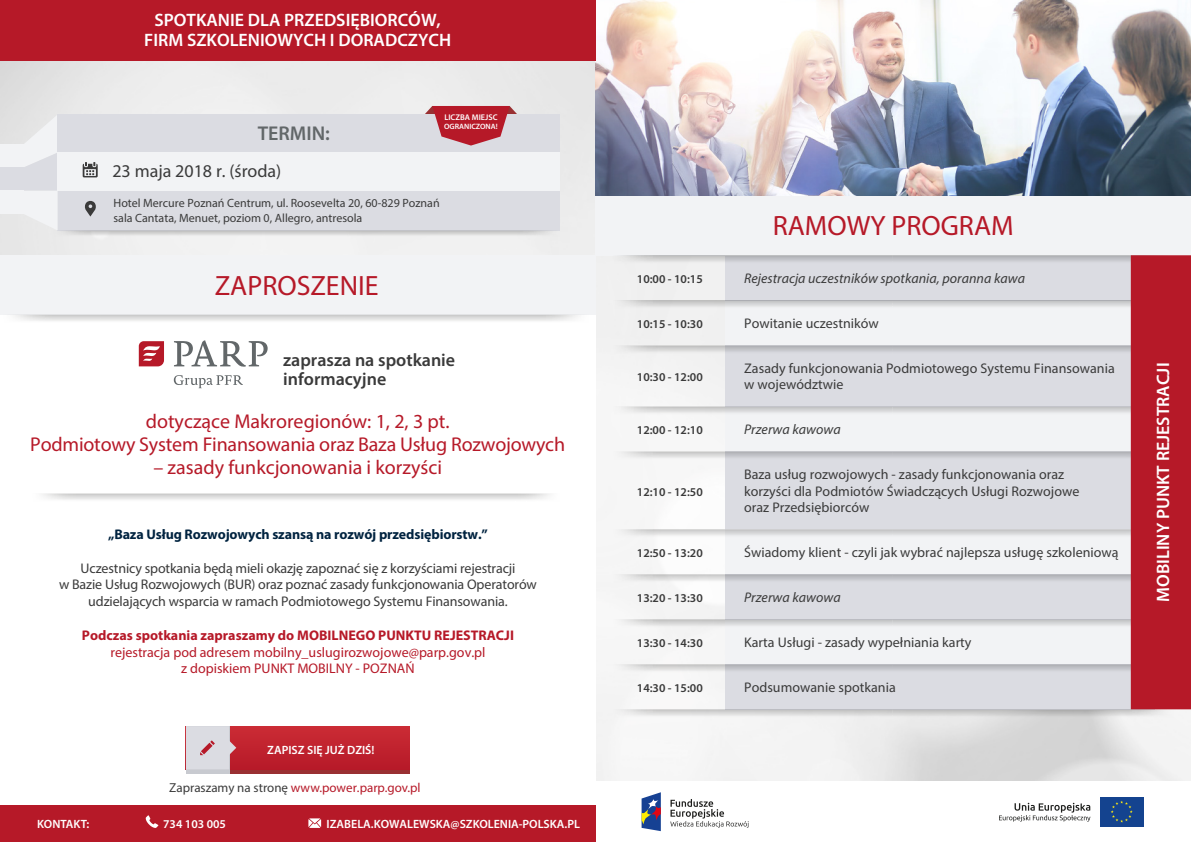
<style>
.page{position:relative;width:1191px;height:842px;background:#fff}
.page>*{position:absolute;margin:0;border:0;box-sizing:border-box;transform-origin:0 0}
.t1{font:28px "Myriad Pro";color:#b61928}
.t2{font:20px/23px "Myriad Pro";color:#b61928;text-align:center}
.t3{font:600 20px "Myriad Pro";color:#626769}
.t4{font:600 18px/20px "Myriad Pro";color:#fff;text-align:center}
.t5{font:600 18px/18.5px "Myriad Pro";color:#3a3a3a}
.t6{font:18px "Myriad Pro";color:#3a3a3a}
.t7{font:14px/16.8px "Myriad Pro";letter-spacing:.005em;color:#3a3a3a}
.t8{font:14px/16.8px "Myriad Pro";color:#b61928;text-align:center}
.t9{font:italic 14px "Myriad Pro";letter-spacing:.005em;color:#3a3a3a}
.t10{font:700 14px "Myriad Pro";color:#b61928}
.t11{font:700 14px "Myriad Pro";letter-spacing:-.01em;color:#002340}
.t12{font:13px "Myriad Pro";color:#b61928}
.t13{font:600 12px "Myriad Pro";color:#3a3a3a}
.t14{font:12px/15px "Myriad Pro";color:#3a3a3a}
.t15{font:600 12px "Myriad Pro";color:#fff}
.t16{font:600 8.3px "Myriad Pro";color:#fff}
.t17{font:600 7.8px "Myriad Pro";color:#fff}
.s1{color:#3a3a3a}
</style>
<div class="page">
<img style="left:0;top:60px;width:1191px;height:721px">
<div style="left:725px;top:300px;width:429px;height:45px;background:#f2f3f5"></div>
<div style="left:725px;top:255px;width:429px;height:45px;background:#dbdce2"></div>
<img style="left:595px;top:0;width:596px;height:196px">
<div style="left:0;top:256px;width:595px;height:586px;background:#fff"></div>
<div style="left:0;top:806px;width:595px;height:36px;background:#b61928"></div>
<div style="left:0;top:0;width:595px;height:60px;background:#b61928"></div>
<svg style="left:308px;top:818px;width:13px;height:10px"></svg>
<svg style="left:146px;top:815px;width:12px;height:13px"></svg>
<div style="left:595px;top:196px;width:596px;height:59px;background:#f2f3f5"></div>
<svg style="left:613px;top:300px;width:518px;height:17px"></svg>
<svg style="left:613px;top:255px;width:518px;height:17px"></svg>
<svg style="left:229px;top:769px;width:180px;height:4px"></svg>
<div style="left:186px;top:726px;width:223px;height:43px;background:#c1232f"></div>
<div style="left:186px;top:726px;width:43px;height:47px;background:#c8cad0"></div>
<svg style="left:186px;top:726px;width:50px;height:43px;background:#d6c2c9"></svg>
<div style="left:725px;top:406px;width:429px;height:45px;background:#f2f3f5"></div>
<div style="left:725px;top:345px;width:429px;height:61px;background:#dbdce2"></div>
<svg style="left:613px;top:406px;width:518px;height:18px"></svg>
<svg style="left:613px;top:345px;width:518px;height:18px"></svg>
<div style="left:725px;top:529px;width:429px;height:45px;background:#f2f3f5"></div>
<div style="left:725px;top:451px;width:429px;height:78px;background:#dbdce2"></div>
<svg style="left:613px;top:529px;width:518px;height:17px"></svg>
<svg style="left:613px;top:451px;width:518px;height:17px"></svg>
<div style="left:725px;top:619px;width:429px;height:45px;background:#f2f3f5"></div>
<div style="left:725px;top:574px;width:429px;height:45px;background:#dbdce2"></div>
<svg style="left:613px;top:619px;width:518px;height:17px"></svg>
<svg style="left:613px;top:574px;width:518px;height:17px"></svg>
<div style="left:725px;top:664px;width:429px;height:45px;background:#dbdce2"></div>
<svg style="left:613px;top:709px;width:560px;height:17px"></svg>
<svg style="left:613px;top:664px;width:518px;height:17px"></svg>
<div style="left:0;top:144px;width:24px;height:23px;background:#f2f3f5"></div>
<div style="left:0;top:167px;width:24px;height:24px;background:#dbdce2"></div>
<div style="left:0;top:191px;width:24px;height:23px;background:#f2f3f5"></div>
<svg style="left:24px;top:106px;width:536px;height:137px"></svg>
<svg style="left:641px;top:792px;width:20px;height:39px"></svg>
<svg style="left:670px;top:799px;width:78px;height:29px"></svg>
<div style="left:1131px;top:255px;width:60px;height:454px;background:#b61928"></div>
<div style="left:1100px;top:797px;width:43px;height:29px;background:#14438f"></div>
<svg style="left:1111px;top:801px;width:21px;height:21px"></svg>
<svg style="left:999px;top:803px;width:91px;height:19px"></svg>
<div style="left:0;top:255px;width:595px;height:60px;background:#f2f3f5"></div>
<svg style="left:15px;top:315px;width:563px;height:6px"></svg>
<svg style="left:42px;top:493px;width:508px;height:7px"></svg>
<svg style="left:174px;top:340px;width:94px;height:27px"></svg>
<svg style="left:174px;top:375px;width:69px;height:13px"></svg>
<svg style="left:139px;top:341px;width:25px;height:25px"></svg>
<p class="t4" style="left:144px;top:9px;width:308px">SPOTKANIE DLA PRZEDSIĘBIORCÓW,<br>FIRM SZKOLENIOWYCH I DORADCZYCH</p>
<h2 class="t3" style="left:258px;top:121px;width:74px">TERMIN:</h2>
<p class="t6" style="left:112px;top:160px;width:170px">23 maja 2018 r. (środa)</p>
<p class="t16" style="left:444px;top:112px;width:55px">LICZBA MIEJSC</p>
<p class="t17" style="left:444px;top:121px;width:55px">OGRANICZONA!</p>
<p class="t14" style="left:114px;top:195px;width:328px">Hotel Mercure Poznań Centrum, ul. Roosevelta 20, 60-829 Poznań sala Cantata, Menuet, poziom 0, Allegro, antresola</p>
<h1 class="t1" style="left:215px;top:268px;width:165px">ZAPROSZENIE</h1>
<p class="t5" style="left:283px;top:351px;width:173px">zaprasza na spotkanie informacyjne</p>
<h2 class="t2" style="left:30px;top:409px;width:536px">dotyczące Makroregionów: 1, 2, 3 pt.<br>Podmiotowy System Finansowania oraz Baza Usług Rozwojowych</h2>
<h2 class="t2" style="left:153px;top:455px;width:290px">– zasady funkcjonowania i korzyści</h2>
<p class="t11" style="left:108px;top:525px;width:381px">„Baza Usług Rozwojowych szansą na rozwój przedsiębiorstw.”</p>
<p class="t7" style="left:59px;top:559px;width:479px;text-align:center">Uczestnicy spotkania będą mieli okazję zapoznać się z korzyściami rejestracji<br>w Bazie Usług Rozwojowych (BUR) oraz poznać zasady funkcjonowania Operatorów udzielających wsparcia w ramach Podmiotowego Systemu Finansowania.</p>
<p class="t10" style="left:82px;top:626px;width:433px">Podczas spotkania zapraszamy do MOBILNEGO PUNKTU REJESTRACJI</p>
<p class="t8" style="left:110px;top:643px;width:377px">rejestracja pod adresem mobilny_uslugirozwojowe@parp.gov.pl z dopiskiem PUNKT MOBILNY - POZNAŃ</p>
<p class="t15" style="left:267px;top:742px;width:109px">ZAPISZ SIĘ JUŻ DZIŚ!</p>
<p class="t12" style="left:169px;top:779px;width:253px"><span class="s1">Zapraszamy na stronę</span> www.power.parp.gov.pl</p>
<p class="t15" style="left:37px;top:816px;width:54px">KONTAKT:</p>
<p class="t15" style="left:163px;top:816px;width:64px">734 103 005</p>
<p class="t15" style="left:327px;top:816px;width:255px">IZABELA.KOWALEWSKA@SZKOLENIA-POLSKA.PL</p>
<p class="t13" style="left:637px;top:271px;width:67px">10:00 - 10:15</p>
<p class="t13" style="left:637px;top:316px;width:67px">10:15 - 10:30</p>
<p class="t13" style="left:637px;top:369px;width:67px">10:30 - 12:00</p>
<p class="t13" style="left:637px;top:422px;width:67px">12:00 - 12:10</p>
<p class="t13" style="left:637px;top:484px;width:67px">12:10 - 12:50</p>
<p class="t13" style="left:637px;top:545px;width:67px">12:50 - 13:20</p>
<p class="t13" style="left:637px;top:590px;width:67px">13:20 - 13:30</p>
<p class="t13" style="left:637px;top:635px;width:67px">13:30 - 14:30</p>
<h1 class="t1" style="left:773px;top:209px;width:242px">RAMOWY PROGRAM</h1>
<p class="t9" style="left:744px;top:269px;width:282px">Rejestracja uczestników spotkania, poranna kawa</p>
<p class="t7" style="left:744px;top:314px;width:136px">Powitanie uczestników</p>
<p class="t7" style="left:744px;top:359px;width:372px">Zasady funkcjonowania Podmiotowego Systemu Finansowania w województwie</p>
<p class="t9" style="left:744px;top:420px;width:98px">Przerwa kawowa</p>
<p class="t7" style="left:744px;top:465px;width:337px">Baza usług rozwojowych - zasady funkcjonowania oraz korzyści dla Podmiotów Świadczących Usługi Rozwojowe oraz Przedsiębiorców</p>
<p class="t7" style="left:744px;top:543px;width:376px">Świadomy klient - czyli jak wybrać najlepsza usługę szkoleniową</p>
<p class="t9" style="left:744px;top:588px;width:98px">Przerwa kawowa</p>
<p class="t7" style="left:744px;top:633px;width:229px">Karta Usługi - zasady wypełniania karty</p>
<p class="t13" style="left:637px;top:680px;width:67px">14:30 - 15:00</p>
<p class="t7" style="left:744px;top:678px;width:153px">Podsumowanie spotkania</p>
<p class="t4" style="left:1152px;top:602px;width:241px;rotate:-90deg">MOBILINY PUNKT REJESTRACJI</p>
</div>
